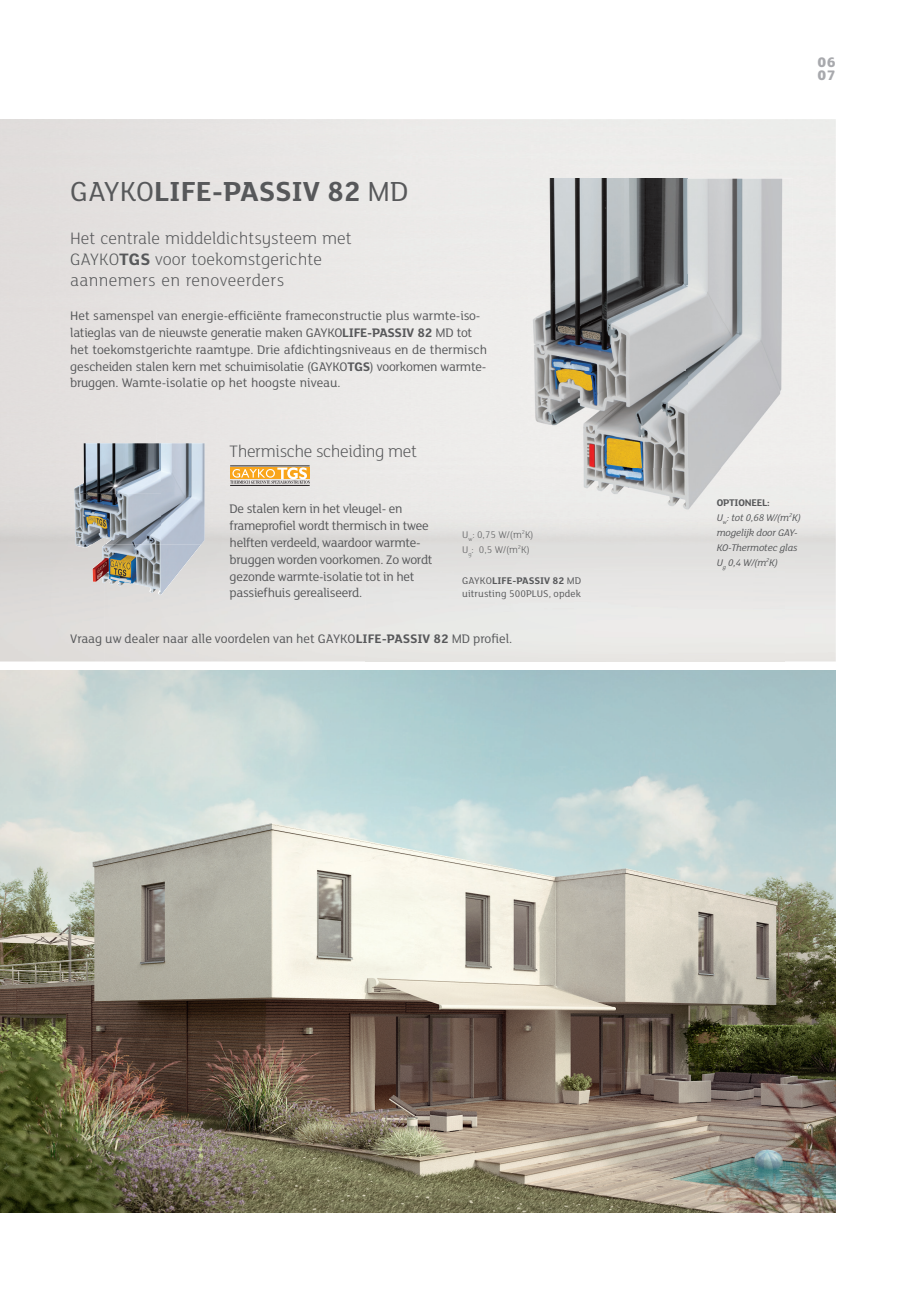
<style>
.page{position:relative;width:906px;height:1289px;background:#fff}
.page>*{position:absolute;margin:0;border:0;box-sizing:border-box;transform-origin:0 0}
.t1{font:700 30px "FS Lola";color:#57585a}
.t2{font:300 18px/21px "FS Lola";color:#57585a}
.t3{font:300 18px "FS Lola";letter-spacing:-.02em;color:#57585a}
.t4{font:800 15px "FS Lola";color:#a8a9ad}
.t5{font:13.5px/16.8px "FS Lola";color:#57585a}
.t6{font:13.5px/16.8px "FS Lola";letter-spacing:-.02em;color:#57585a}
.t7{font:italic 10.5px/15px "FS Lola";letter-spacing:-.01em;color:#57585a}
.t8{font:10.5px/13.5px "FS Lola";letter-spacing:.01em;color:#57585a}
.t9{font:300 10.5px/15px "FS Lola";color:#57585a}
.s1{font-weight:400}
.s2{font-weight:700}
.s3{font-weight:700;font-style:normal}
</style>
<div class="page">
<div style="left:366px;top:119px;width:470px;height:98px;background:#ececea"></div>
<img style="left:0;top:670px;width:836px;height:542px">
<img style="left:528px;top:179px;width:265px;height:337px">
<hr style="left:230px;top:485px;width:80px;height:1px;background:#231f20">
<hr style="left:230px;top:465px;width:80px;height:1px;background:#231f20">
<svg style="left:230px;top:467px;width:80px;height:16px"></svg>
<img style="left:74px;top:443px;width:87px;height:152px">
<img style="left:161px;top:443px;width:44px;height:101px">
<img style="left:161px;top:544px;width:40px;height:51px">
<h1 class="t1" style="left:70px;top:171px;width:340px"><span class="s1">GAYKO</span>LIFE-PASSIV 82 <span class="s1">MD</span></h1>
<h2 class="t2" style="left:70px;top:227px;width:283px">Het centrale middeldichtsysteem met<br>GAYKO<span class="s2">TGS</span> voor toekomstgerichte aannemers en renoveerders</h2>
<p class="t5" style="left:70px;top:306px;width:418px">Het samenspel van energie-efficiënte frameconstructie plus warmte-iso&shy;latieglas van de nieuwste generatie maken GAYKO<span class="s2">LIFE-PASSIV 82</span> MD tot het toekomstgerichte raamtype. Drie afdichtingsniveaus en de thermisch gescheiden stalen kern met schuimisolatie (GAYKO<span class="s2">TGS</span>) voorkomen warmte&shy;bruggen. Wamte-isolatie op het hoogste niveau.</p>
<h2 class="t3" style="left:230px;top:439px;width:189px">Thermische scheiding met</h2>
<p class="t6" style="left:230px;top:499px;width:204px">De stalen kern in het vleugel- en frameprofiel wordt thermisch in twee helften verdeeld, waardoor warmte&shy;bruggen worden voorkomen. Zo wordt gezonde warmte-isolatie tot in het passiefhuis gerealiseerd.</p>
<p class="t5" style="left:70px;top:629px;width:443px">Vraag uw dealer naar alle voordelen van het GAYKO<span class="s2">LIFE-PASSIV 82</span> MD profiel.</p>
<p class="t9" style="left:462px;top:526px;width:73px">U<sub>w</sub>: 0,75 W/(m<sup>2</sup>K)<br>U<sub>g</sub>: 0,5 W/(m<sup>2</sup>K)</p>
<p class="t8" style="left:462px;top:573px;width:121px">GAYKO<span class="s2">LIFE-PASSIV 82</span> MD uitrusting 500PLUS, opdek</p>
<p class="t4" style="left:817px;top:51px;width:20px">06</p>
<p class="t4" style="left:817px;top:65px;width:20px">07</p>
<p class="t7" style="left:716px;top:494px;width:86px"><span class="s3">OPTIONEEL:<br></span>U<sub>w</sub>: tot 0,68 W/(m<sup>2</sup>K) mogelijk door GAY-<br>KO-Thermotec glas<br>U<sub>g</sub> 0,4 W/(m<sup>2</sup>K)</p>
</div>
